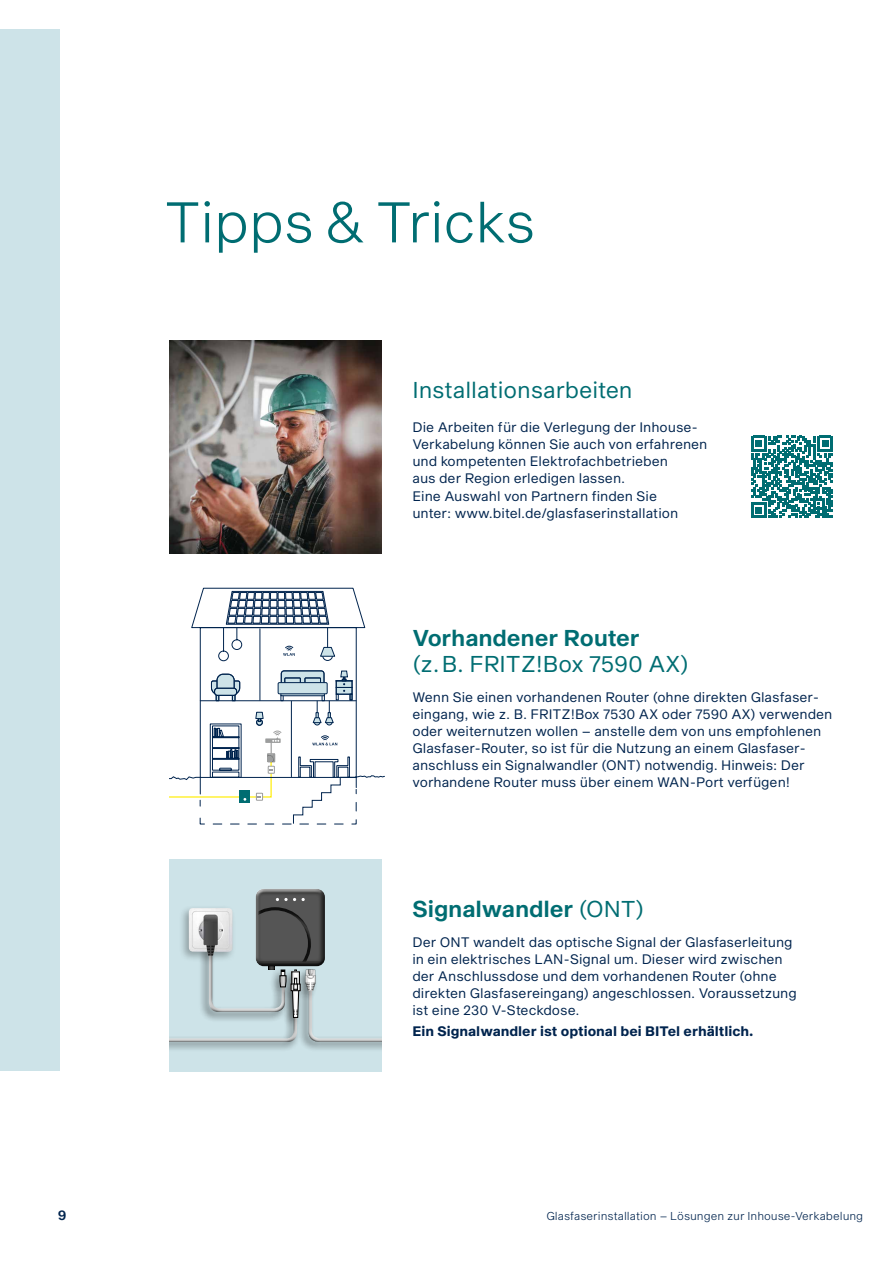
<style>
.page{position:relative;width:893px;height:1263px;background:#fff}
.page>*{position:absolute;margin:0;border:0;box-sizing:border-box;transform-origin:0 0}
.t1{font:300 56.1px "S Sequel";letter-spacing:-.015em;color:#006d72}
.t2{font:22.5px "S Sequel";letter-spacing:-.005em;color:#006d72}
.t3{font:22.5px "S Sequel Semi";letter-spacing:-.005em;color:#006d72}
.t4{font:13.5px/17px "S Sequel";color:#00244e}
.t5{font:700 13.5px "S Sequel";color:#00244e}
.t6{font:13.5px "S Sequel Semi";color:#00244e}
.t7{font:300 11.25px "S Sequel";color:#00244e}
.s1{font-family:"S Sequel"}
</style>
<div class="page">
<div style="left:0;top:30px;width:60px;height:1041px;background:#cde3e8"></div>
<div style="left:169px;top:859px;width:213px;height:212px;background:#cde3e8"></div>
<div style="left:169px;top:985px;width:131px;height:67px;background:#000;opacity:.5"></div>
<div style="left:298px;top:985px;width:84px;height:67px;background:#000;opacity:.5"></div>
<div style="left:254px;top:886px;width:72px;height:78px;background:#fff;opacity:.75"></div>
<div style="left:254px;top:890px;width:72px;height:77px;background:#000;opacity:.75"></div>
<div style="left:259px;top:893px;width:62px;height:68px;background:#565656"></div>
<svg style="left:276px;top:898px;width:20px;height:3px"></svg>
<svg style="left:169px;top:907px;width:213px;height:135px"></svg>
<img style="left:169px;top:341px;width:213px;height:212px">
<svg style="left:751px;top:436px;width:82px;height:82px"></svg>
<svg style="left:169px;top:587px;width:216px;height:238px"></svg>
<h1 class="t1" style="left:164px;top:182px;width:373px">Tipps &amp; Tricks</h1>
<h2 class="t2" style="left:412px;top:374px;width:222px">Installationsarbeiten</h2>
<p class="t4" style="left:412px;top:420px;width:296px">Die Arbeiten für die Verlegung der Inhouse-Verkabelung können Sie auch von erfahrenen und kompetenten Elektrofachbetrieben<br>aus der Region erledigen lassen.<br>Eine Auswahl von Partnern finden Sie<br>unter: www.bitel.de/glasfaserinstallation</p>
<h2 class="t3" style="left:412px;top:622px;width:229px">Vorhandener Router</h2>
<h2 class="t2" style="left:412px;top:648px;width:278px">(z.B. FRITZ!Box 7590 AX)</h2>
<p class="t4" style="left:412px;top:689px;width:421px">Wenn Sie einen vorhandenen Router (ohne direkten Glasfaser&shy;eingang, wie z. B. FRITZ!Box 7530 AX oder 7590 AX) verwenden oder weiternutzen wollen – anstelle dem von uns empfohlenen Glasfaser-Router, so ist für die Nutzung an einem Glasfaser&shy;anschluss ein Signalwandler (ONT) notwendig. Hinweis: Der vorhandene Router muss über einem WAN-Port verfügen!</p>
<h2 class="t3" style="left:412px;top:893px;width:233px">Signalwandler <span class="s1">(ONT)</span></h2>
<p class="t4" style="left:412px;top:934px;width:386px">Der ONT wandelt das optische Signal der Glasfaserleitung in ein elektrisches LAN-Signal um. Dieser wird zwischen der Anschlussdose und dem vorhandenen Router (ohne direkten Glasfasereingang) angeschlossen. Voraussetzung ist eine 230 V-Steckdose.</p>
<p class="t5" style="left:412px;top:1021px;width:343px">Ein Signalwandler ist optional bei BITel erhältlich.</p>
<p class="t6" style="left:58px;top:1206px;width:10px">9</p>
<p class="t7" style="left:546px;top:1208px;width:318px">Glasfaserinstallation – Lösungen zur Inhouse-Verkabelung</p>
</div>
